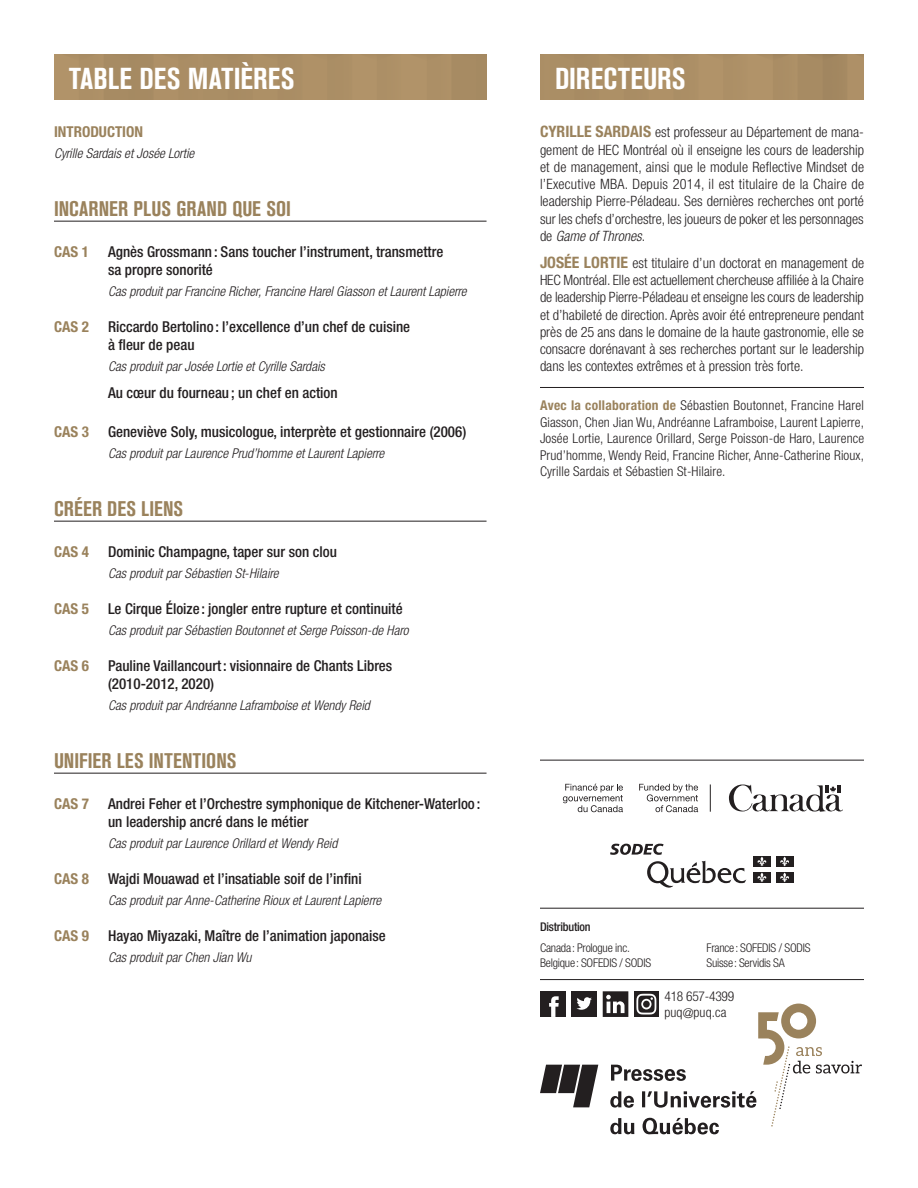
<style>
.page{position:relative;width:918px;height:1188px;background:#fff}
.page>*{position:absolute;margin:0;border:0;box-sizing:border-box;transform-origin:0 0}
._1_Fiche_Titre_verso{font:700 condensed 30px "Akzidenz Grotesk BE";letter-spacing:.01em;color:#fff}
._2_Fiche_Niv1-verso{font:700 condensed 21px "Akzidenz Grotesk BE";letter-spacing:.005em;color:#9a825c}
._3_Fiche_Niv2-verso{font:500 condensed 15px/18px "Helvetica Neue";color:#231f20}
._3_Fiche_Niv2-verso-2{font:700 condensed 15px "Helvetica Neue";color:#9a825c}
._7_Fiche_bios_auteur{font:300 condensed 14.25px/17.2px "Helvetica Neue";color:#231f20;text-align:justify}
._6_Fiche_auteurs-ver{font:italic 300 condensed 13.5px "Helvetica Neue";color:#231f20}
._8_Fiche_collaborati{font:300 condensed 13.5px/16.5px "Helvetica Neue";letter-spacing:.01em;color:#231f20;text-align:justify}
._8_Fiche_collaborati-2{font:300 condensed 13.5px/15.9px "Helvetica Neue";letter-spacing:-.02em;color:#231f20}
.t1{font:300 condensed 12px/15px "Helvetica Neue";letter-spacing:-.02em;color:#231f20}
.t2{font:500 condensed 12px "Helvetica Neue";letter-spacing:-.02em;color:#231f20}
.s1{font-weight:700;font-size:15.75px;color:#9a825c}
.s2{font-style:italic}
.s3{font-weight:700;color:#9a825c}
</style>
<div class="page">
<div style="left:54px;top:55px;width:433px;height:45px;background:#ac8f66"></div>
<div style="left:540px;top:55px;width:324px;height:45px;background:#ab8e65"></div>
<hr style="left:540px;top:979px;width:324px;height:1px;background:#231f20">
<svg style="left:540px;top:991px;width:322px;height:143px"></svg>
<hr style="left:540px;top:908px;width:324px;height:1px;background:#231f20">
<hr style="left:540px;top:760px;width:324px;height:1px;background:#231f20">
<svg style="left:729px;top:784px;width:114px;height:28px"></svg>
<svg style="left:563px;top:784px;width:60px;height:28px"></svg>
<svg style="left:639px;top:784px;width:59px;height:28px"></svg>
<svg style="left:710px;top:784px;width:1px;height:28px"></svg>
<svg style="left:647px;top:861px;width:99px;height:27px"></svg>
<div style="left:753px;top:856px;width:18px;height:11px;background:#231f20"></div>
<svg style="left:757px;top:857px;width:10px;height:9px"></svg>
<div style="left:776px;top:856px;width:17px;height:11px;background:#231f20"></div>
<svg style="left:780px;top:857px;width:9px;height:9px"></svg>
<div style="left:753px;top:872px;width:18px;height:11px;background:#231f20"></div>
<svg style="left:757px;top:873px;width:10px;height:9px"></svg>
<div style="left:776px;top:872px;width:17px;height:11px;background:#231f20"></div>
<svg style="left:780px;top:873px;width:9px;height:9px"></svg>
<svg style="left:610px;top:844px;width:54px;height:11px"></svg>
<hr style="left:540px;top:387px;width:324px;height:1px;background:#231f20">
<hr style="left:54px;top:221px;width:433px;height:1px;background:#231f20">
<hr style="left:54px;top:521px;width:433px;height:1px;background:#231f20">
<hr style="left:54px;top:773px;width:433px;height:1px;background:#231f20">
<h1 class="_1_Fiche_Titre_verso" style="left:69px;top:61px;width:227px">TABLE DES MATIÈRES</h1>
<p class="_3_Fiche_Niv2-verso-2" style="left:54px;top:122px;width:91px">INTRODUCTION</p>
<p class="_6_Fiche_auteurs-ver" style="left:54px;top:145px;width:142px">Cyrille Sardais et Josée Lortie</p>
<p class="_2_Fiche_Niv1-verso" style="left:54px;top:197px;width:238px">INCARNER PLUS GRAND QUE SOI</p>
<p class="_3_Fiche_Niv2-verso-2" style="left:54px;top:242px;width:36px">CAS 1</p>
<p class="_3_Fiche_Niv2-verso" style="left:108px;top:242px;width:337px">Agnès Grossmann : Sans toucher l’instrument, transmettre sa propre sonorité</p>
<p class="_6_Fiche_auteurs-ver" style="left:108px;top:283px;width:360px">Cas produit par Francine Richer, Francine Harel Giasson et Laurent Lapierre</p>
<p class="_3_Fiche_Niv2-verso-2" style="left:54px;top:317px;width:36px">CAS 2</p>
<p class="_3_Fiche_Niv2-verso" style="left:108px;top:317px;width:304px">Riccardo Bertolino : l’excellence d’un chef de cuisine à fleur de peau</p>
<p class="_6_Fiche_auteurs-ver" style="left:108px;top:358px;width:218px">Cas produit par Josée Lortie et Cyrille Sardais</p>
<p class="_3_Fiche_Niv2-verso" style="left:108px;top:383px;width:231px">Au cœur du fourneau ; un chef en action</p>
<p class="_3_Fiche_Niv2-verso-2" style="left:54px;top:422px;width:36px">CAS 3</p>
<p class="_3_Fiche_Niv2-verso" style="left:108px;top:422px;width:360px">Geneviève Soly, musicologue, interprète et gestionnaire (2006)</p>
<p class="_6_Fiche_auteurs-ver" style="left:108px;top:445px;width:278px">Cas produit par Laurence Prud’homme et Laurent Lapierre</p>
<p class="_2_Fiche_Niv1-verso" style="left:54px;top:497px;width:131px">CRÉER DES LIENS</p>
<p class="_3_Fiche_Niv2-verso-2" style="left:54px;top:542px;width:36px">CAS 4</p>
<p class="_3_Fiche_Niv2-verso" style="left:108px;top:542px;width:231px">Dominic Champagne, taper sur son clou</p>
<p class="_6_Fiche_auteurs-ver" style="left:108px;top:565px;width:172px">Cas produit par Sébastien St-Hilaire</p>
<p class="_3_Fiche_Niv2-verso-2" style="left:54px;top:599px;width:36px">CAS 5</p>
<p class="_3_Fiche_Niv2-verso" style="left:108px;top:599px;width:296px">Le Cirque Éloize : jongler entre rupture et continuité</p>
<p class="_6_Fiche_auteurs-ver" style="left:108px;top:622px;width:302px">Cas produit par Sébastien Boutonnet et Serge Poisson-de Haro</p>
<p class="_3_Fiche_Niv2-verso-2" style="left:54px;top:656px;width:36px">CAS 6</p>
<p class="_3_Fiche_Niv2-verso" style="left:108px;top:656px;width:286px">Pauline Vaillancourt: visionnaire de Chants Libres (2010-2012, 2020)</p>
<p class="_6_Fiche_auteurs-ver" style="left:108px;top:697px;width:263px">Cas produit par Andréanne Laframboise et Wendy Reid</p>
<p class="_2_Fiche_Niv1-verso" style="left:54px;top:749px;width:184px">UNIFIER LES INTENTIONS</p>
<p class="_3_Fiche_Niv2-verso-2" style="left:54px;top:794px;width:36px">CAS 7</p>
<p class="_3_Fiche_Niv2-verso" style="left:108px;top:794px;width:374px">Andrei Feher et l’Orchestre symphonique de Kitchener-Waterloo : un leadership ancré dans le métier</p>
<p class="_6_Fiche_auteurs-ver" style="left:108px;top:835px;width:231px">Cas produit par Laurence Orillard et Wendy Reid</p>
<p class="_3_Fiche_Niv2-verso-2" style="left:54px;top:869px;width:36px">CAS 8</p>
<p class="_3_Fiche_Niv2-verso" style="left:108px;top:869px;width:255px">Wajdi Mouawad et l’insatiable soif de l’infini</p>
<p class="_6_Fiche_auteurs-ver" style="left:108px;top:892px;width:275px">Cas produit par Anne-Catherine Rioux et Laurent Lapierre</p>
<p class="_3_Fiche_Niv2-verso-2" style="left:54px;top:926px;width:36px">CAS 9</p>
<p class="_3_Fiche_Niv2-verso" style="left:108px;top:926px;width:279px">Hayao Miyazaki, Maître de l’animation japonaise</p>
<p class="_6_Fiche_auteurs-ver" style="left:108px;top:949px;width:145px">Cas produit par Chen Jian Wu</p>
<p class="_1_Fiche_Titre_verso" style="left:555px;top:61px;width:132px">DIRECTEURS</p>
<p class="_7_Fiche_bios_auteur" style="left:540px;top:124px;width:326px"><span class="s1">CYRILLE SARDAIS</span> est professeur au Département de mana&shy;gement de HEC Montréal où il enseigne les cours de leadership et de management, ainsi que le module Reflective Mindset de l’Executive MBA. Depuis 2014, il est titulaire de la Chaire de leadership Pierre-Péladeau. Ses dernières recherches ont porté sur les chefs d’orchestre, les joueurs de poker et les personnages de <span class="s2">Game of Thrones</span>.</p>
<p class="_7_Fiche_bios_auteur" style="left:540px;top:254px;width:326px"><span class="s1">JOSÉE LORTIE</span> est titulaire d’un doctorat en management de HEC Montréal. Elle est actuellement chercheuse affiliée à la Chaire de leadership Pierre-Péladeau et enseigne les cours de leadership et d’habileté de direction. Après avoir été entrepreneure pendant près de 25 ans dans le domaine de la haute gastronomie, elle se consacre dorénavant à ses recherches portant sur le leadership dans les contextes extrêmes et à pression très forte.</p>
<p class="_8_Fiche_collaborati" style="left:540px;top:397px;width:326px"><span class="s3">Avec la collaboration de</span> Sébastien Boutonnet, Francine Harel Giasson, Chen Jian Wu, Andréanne Laframboise, Laurent Lapierre, Josée Lortie, Laurence Orillard, Serge Poisson-de Haro, Laurence Prud’homme, Wendy Reid, Francine Richer, Anne-Catherine Rioux, Cyrille Sardais et Sébastien St-Hilaire.</p>
<p class="t2" style="left:540px;top:919px;width:52px">Distribution</p>
<p class="t1" style="left:540px;top:940px;width:113px">Canada: Prologue inc.<br>Belgique: SOFEDIS / SODIS</p>
<p class="t1" style="left:706px;top:940px;width:105px">France: SOFEDIS / SODIS<br>Suisse: Servidis SA</p>
<p class="_8_Fiche_collaborati-2" style="left:664px;top:988px;width:71px">418 657-4399 puq@puq.ca</p>
</div>
